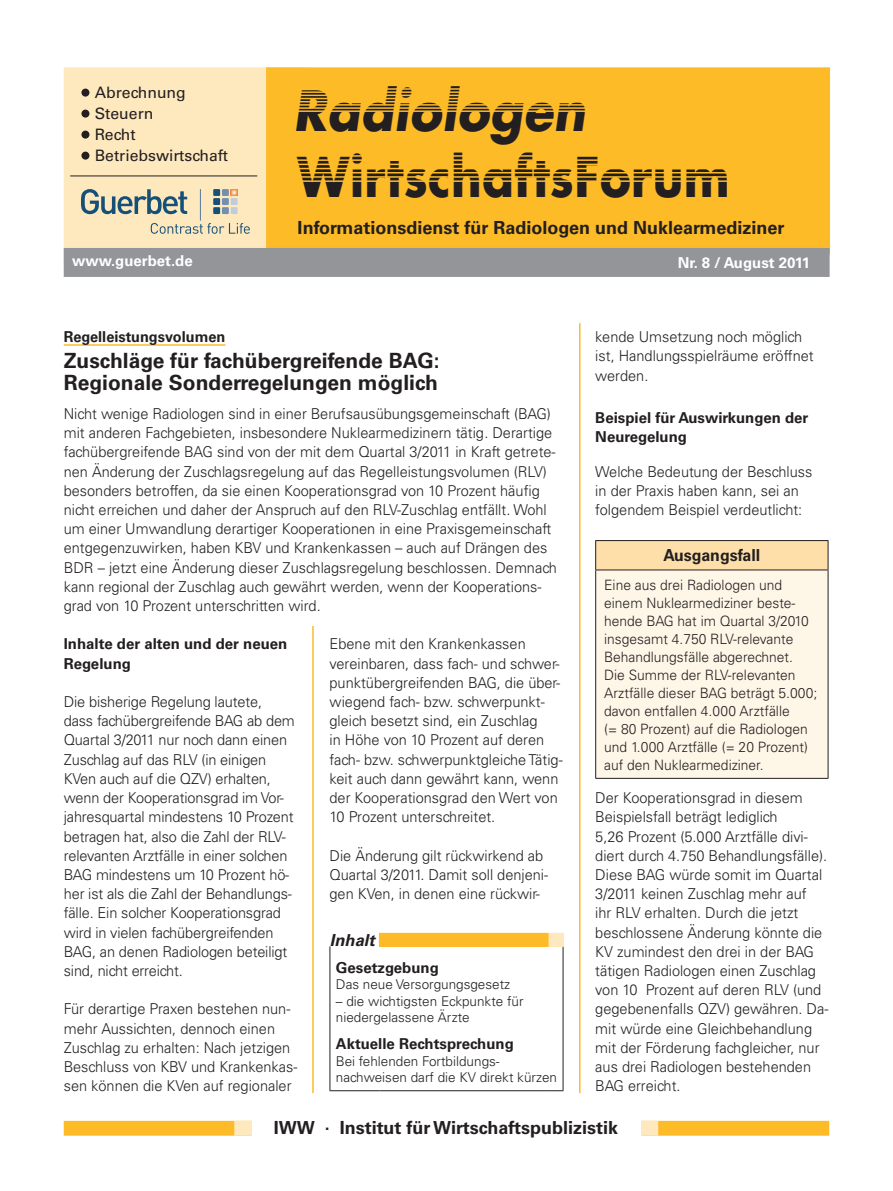
<style>
.page{position:relative;width:893px;height:1191px;background:#fff}
.page>*{position:absolute;margin:0;border:0;box-sizing:border-box;transform-origin:0 0}
.t1{font:700 54px "Futura";letter-spacing:.01em;color:#231f20;scale:.86 1}
.t2{font:italic 700 54px "Futura";letter-spacing:.01em;color:#231f20;scale:.9 1}
.Ueberschrift-gross{font:700 21px/22.5px "Univers";color:#231f20}
.Grundtext{font:700 18px "Univers";color:#231f20}
.Grundtext-Tabelle-Ue{font:700 16.5px "Univers";color:#231f20}
.t3{font:italic 700 16.5px "Univers";color:#231f20}
.t4{font:15.75px "Univers";color:#231f20}
.Grundtext-2{font:300 15px/19.2px "Univers";color:#231f20}
.Ueberschrift-mittel{font:700 15px/19.2px "Univers";color:#231f20}
.Anreisser-Ueberschri{font:700 15px "Univers";color:#231f20}
.t5{font:700 15px "Univers";color:#fff}
.Dachzeile{font:700 15px "Univers";color:#231f20}
.Grundtext-Tabelle{font:300 14.25px/18px "Univers";color:#231f20}
.Anreisser-Text{font:300 13.5px/16.5px "Univers";color:#231f20}
</style>
<div class="page">
<hr style="left:312px;top:323px;width:2px;height:770px;background:#fdbb28">
<hr style="left:579px;top:323px;width:1px;height:770px;background:#fdbb28">
<div style="left:64px;top:1120px;width:187px;height:15px;background:#fdbb28;border:2px solid #fdbb28"></div>
<div style="left:642px;top:1120px;width:187px;height:15px;background:#fdbb28;border:2px solid #fdbb28"></div>
<div style="left:234px;top:1120px;width:17px;height:15px;background:#fee8be;border:2px solid #fee8be"></div>
<div style="left:641px;top:1120px;width:17px;height:15px;background:#fee8be;border:2px solid #fee8be"></div>
<div style="left:64px;top:67px;width:241px;height:198px;background:#fee8be;border:2px solid #fee8be"></div>
<div style="left:266px;top:67px;width:564px;height:187px;background:#fdbb28;border:2px solid #fdbb28"></div>
<div style="left:64px;top:248px;width:766px;height:29px;background:#939598"></div>
<div style="left:81px;top:88px;width:9px;height:9px;background:#231f20;border-radius:50%"></div>
<div style="left:80px;top:87px;width:11px;height:11px;border:2px solid #fee8be;border-radius:50%"></div>
<div style="left:81px;top:109px;width:9px;height:9px;background:#231f20;border-radius:50%"></div>
<div style="left:80px;top:108px;width:11px;height:11px;border:2px solid #fee8be;border-radius:50%"></div>
<div style="left:81px;top:130px;width:9px;height:9px;background:#231f20;border-radius:50%"></div>
<div style="left:80px;top:129px;width:11px;height:11px;border:2px solid #fee8be;border-radius:50%"></div>
<div style="left:81px;top:151px;width:9px;height:9px;background:#231f20;border-radius:50%"></div>
<div style="left:80px;top:150px;width:11px;height:11px;border:2px solid #fee8be;border-radius:50%"></div>
<hr style="left:70px;top:176px;width:187px;height:1px;background:#231f20">
<svg style="left:151px;top:223px;width:99px;height:11px"></svg>
<svg style="left:81px;top:189px;width:106px;height:25px"></svg>
<hr style="left:200px;top:189px;width:1px;height:32px;background:#597a9f">
<div style="left:213px;top:189px;width:7px;height:7px;background:#155078"></div>
<div style="left:222px;top:189px;width:7px;height:7px;background:#738faf"></div>
<div style="left:213px;top:198px;width:7px;height:7px;background:#155078"></div>
<div style="left:222px;top:198px;width:7px;height:7px;background:#738faf"></div>
<div style="left:231px;top:198px;width:7px;height:7px;background:#c0cbdc"></div>
<div style="left:213px;top:207px;width:7px;height:7px;background:#155078"></div>
<div style="left:222px;top:207px;width:7px;height:7px;background:#738faf"></div>
<div style="left:231px;top:207px;width:7px;height:7px;background:#c0cbdc"></div>
<svg style="left:231px;top:189px;width:7px;height:7px"></svg>
<svg style="left:231px;top:189px;width:6px;height:6px"></svg>
<div style="left:379px;top:933px;width:169px;height:13px;background:#fdbb28"></div>
<hr style="left:330px;top:946px;width:1px;height:144px;background:#231f20">
<hr style="left:563px;top:946px;width:1px;height:144px;background:#231f20">
<hr style="left:330px;top:1090px;width:49px;height:1px;background:#231f20">
<hr style="left:379px;top:1090px;width:169px;height:1px;background:#231f20">
<svg style="left:548px;top:1090px;width:15px;height:1px"></svg>
<svg style="left:548px;top:933px;width:16px;height:14px"></svg>
<hr style="left:379px;top:946px;width:169px;height:1px;background:#fdbb28">
<div style="left:64px;top:323px;width:499px;height:302px;background:#fff"></div>
<hr style="left:64px;top:344px;width:161px;height:2px;background:#fdbb28">
<div style="left:596px;top:540px;width:232px;height:30px;background:#fedfa9"></div>
<div style="left:596px;top:570px;width:232px;height:208px;background:#fef7e8"></div>
<hr style="left:595px;top:570px;width:1px;height:208px;background:#231f20">
<hr style="left:828px;top:570px;width:1px;height:208px;background:#231f20">
<hr style="left:595px;top:778px;width:233px;height:1px;background:#231f20">
<hr style="left:595px;top:540px;width:233px;height:1px;background:#231f20">
<svg style="left:595px;top:541px;width:1px;height:28px"></svg>
<svg style="left:828px;top:541px;width:1px;height:28px"></svg>
<hr style="left:595px;top:569px;width:233px;height:1px;background:#231f20">
<p class="t4" style="left:95px;top:83px;width:93px">Abrechnung</p>
<p class="t4" style="left:95px;top:104px;width:60px">Steuern</p>
<p class="t4" style="left:95px;top:125px;width:42px">Recht</p>
<p class="t4" style="left:95px;top:146px;width:135px">Betriebswirtschaft</p>
<p class="t5" style="left:72px;top:252px;width:122px">www.guerbet.de</p>
<p class="t2" style="left:293px;top:75px;width:326px">Radiologen</p>
<p class="t1" style="left:298px;top:139px;width:504px">WirtschaftsForum</p>
<p class="Grundtext" style="left:298px;top:217px;width:488px">Informationsdienst für Radiologen und Nuklearmediziner</p>
<p class="t5" style="left:678px;top:254px;width:134px">Nr. 8 / August 2011</p>
<p class="Dachzeile" style="left:64px;top:328px;width:163px">Regelleistungsvolumen</p>
<p class="Ueberschrift-gross" style="left:64px;top:349px;width:377px">Zuschläge für fachübergreifende BAG:<br>Regionale Sonderregelungen möglich</p>
<p class="Grundtext-2" style="left:64px;top:404px;width:495px">Nicht wenige Radiologen sind in einer Berufsausübungsgemeinschaft (BAG) mit anderen Fachgebieten, insbesondere Nuklearmedizinern tätig. Derartige fachübergreifende BAG sind von der mit dem Quartal 3/2011 in Kraft getrete&shy;nen Änderung der Zuschlagsregelung auf das Regelleistungsvolumen (RLV) besonders betroffen, da sie einen Kooperationsgrad von 10 Prozent häufig nicht erreichen und daher der Anspruch auf den RLV-Zuschlag entfällt. Wohl um einer Umwandlung derartiger Kooperationen in eine Praxisgemeinschaft entgegenzuwirken, haben KBV und Krankenkassen – auch auf Drängen des BDR – jetzt eine Änderung dieser Zuschlagsregelung beschlossen. Demnach kann regional der Zuschlag auch gewährt werden, wenn der Kooperations&shy;grad von 10 Prozent unterschritten wird.</p>
<p class="Ueberschrift-mittel" style="left:64px;top:634px;width:225px">Inhalte der alten und der neuen<br>Regelung</p>
<p class="Grundtext-2" style="left:64px;top:692px;width:233px">Die bisherige Regelung lautete, dass fachübergreifende BAG ab dem Quartal 3/2011 nur noch dann einen Zuschlag auf das RLV (in einigen KVen auch auf die QZV) erhalten, wenn der Kooperationsgrad im Vor&shy;jahresquartal mindestens 10 Prozent betragen hat, also die Zahl der RLV&shy;relevanten Arztfälle in einer solchen BAG mindestens um 10 Prozent hö&shy;her ist als die Zahl der Behandlungs&shy;fälle. Ein solcher Kooperationsgrad wird in vielen fachübergreifenden BAG, an denen Radiologen beteiligt sind, nicht erreicht.</p>
<p class="Grundtext-2" style="left:64px;top:999px;width:235px">Für derartige Praxen bestehen nun&shy;mehr Aussichten, dennoch einen Zuschlag zu erhalten: Nach jetzigen Beschluss von KBV und Krankenkas&shy;sen können die KVen auf regionaler</p>
<p class="Grundtext-2" style="left:330px;top:634px;width:235px">Ebene mit den Krankenkassen vereinbaren, dass fach- und schwer&shy;punktübergreifenden BAG, die über&shy;wiegend fach- bzw. schwerpunkt&shy;gleich besetzt sind, ein Zuschlag<br>in Höhe von 10 Prozent auf deren fach- bzw. schwerpunktgleiche Tätig&shy;keit auch dann gewährt kann, wenn der Kooperationsgrad den Wert von 10 Prozent unterschreitet.</p>
<p class="Grundtext-2" style="left:330px;top:845px;width:220px">Die Änderung gilt rückwirkend ab<br>Quartal 3/2011. Damit soll denjeni&shy;gen KVen, in denen eine rückwir-</p>
<p class="t3" style="left:330px;top:930px;width:46px">Inhalt</p>
<p class="Anreisser-Ueberschri" style="left:336px;top:958px;width:105px">Gesetzgebung</p>
<p class="Anreisser-Text" style="left:336px;top:976px;width:176px">Das neue Versorgungsgesetz</p>
<p class="Anreisser-Text" style="left:336px;top:992px;width:189px">– die wichtigsten Eckpunkte für niedergelassene Ärzte</p>
<p class="Anreisser-Ueberschri" style="left:336px;top:1035px;width:179px">Aktuelle Rechtsprechung</p>
<p class="Anreisser-Text" style="left:336px;top:1052px;width:223px">Bei fehlenden Fortbildungs&shy;nachweisen darf die KV direkt kürzen</p>
<p class="Grundtext-2" style="left:595px;top:327px;width:220px">kende Umsetzung noch möglich ist, Handlungsspielräume eröffnet werden.</p>
<p class="Ueberschrift-mittel" style="left:595px;top:408px;width:215px">Beispiel für Auswirkungen der<br>Neuregelung</p>
<p class="Grundtext-2" style="left:595px;top:461px;width:218px">Welche Bedeutung der Beschluss in der Praxis haben kann, sei an folgendem Beispiel verdeutlicht:</p>
<p class="Grundtext-Tabelle-Ue" style="left:663px;top:546px;width:98px">Ausgangsfall</p>
<p class="Grundtext-Tabelle" style="left:604px;top:576px;width:215px">Eine aus drei Radiologen und einem Nuklearmediziner beste&shy;hende BAG hat im Quartal 3/2010 insgesamt 4.750 RLV-relevante<br>Behandlungsfälle abgerechnet.<br>Die Summe der RLV-relevanten<br>Arztfälle dieser BAG beträgt 5.000; davon entfallen 4.000 Arztfälle<br>(= 80 Prozent) auf die Radiologen und 1.000 Arztfälle (= 20 Prozent) auf den Nuklearmediziner.</p>
<p class="Grundtext-2" style="left:595px;top:788px;width:235px">Der Kooperationsgrad in diesem<br>Beispielsfall beträgt lediglich<br>5,26 Prozent (5.000 Arztfälle divi&shy;diert durch 4.750 Behandlungsfälle).<br>Diese BAG würde somit im Quartal<br>3/2011 keinen Zuschlag mehr auf<br>ihr RLV erhalten. Durch die jetzt beschlossene Änderung könnte die<br>KV zumindest den drei in der BAG tätigen Radiologen einen Zuschlag von 10 Prozent auf deren RLV (und gegebenenfalls QZV) gewähren. Da&shy;mit würde eine Gleichbehandlung mit der Förderung fachgleicher, nur aus drei Radiologen bestehenden<br>BAG erreicht.</p>
<p class="Grundtext" style="left:274px;top:1117px;width:346px">IWW . Institut für Wirtschaftspublizistik</p>
</div>
